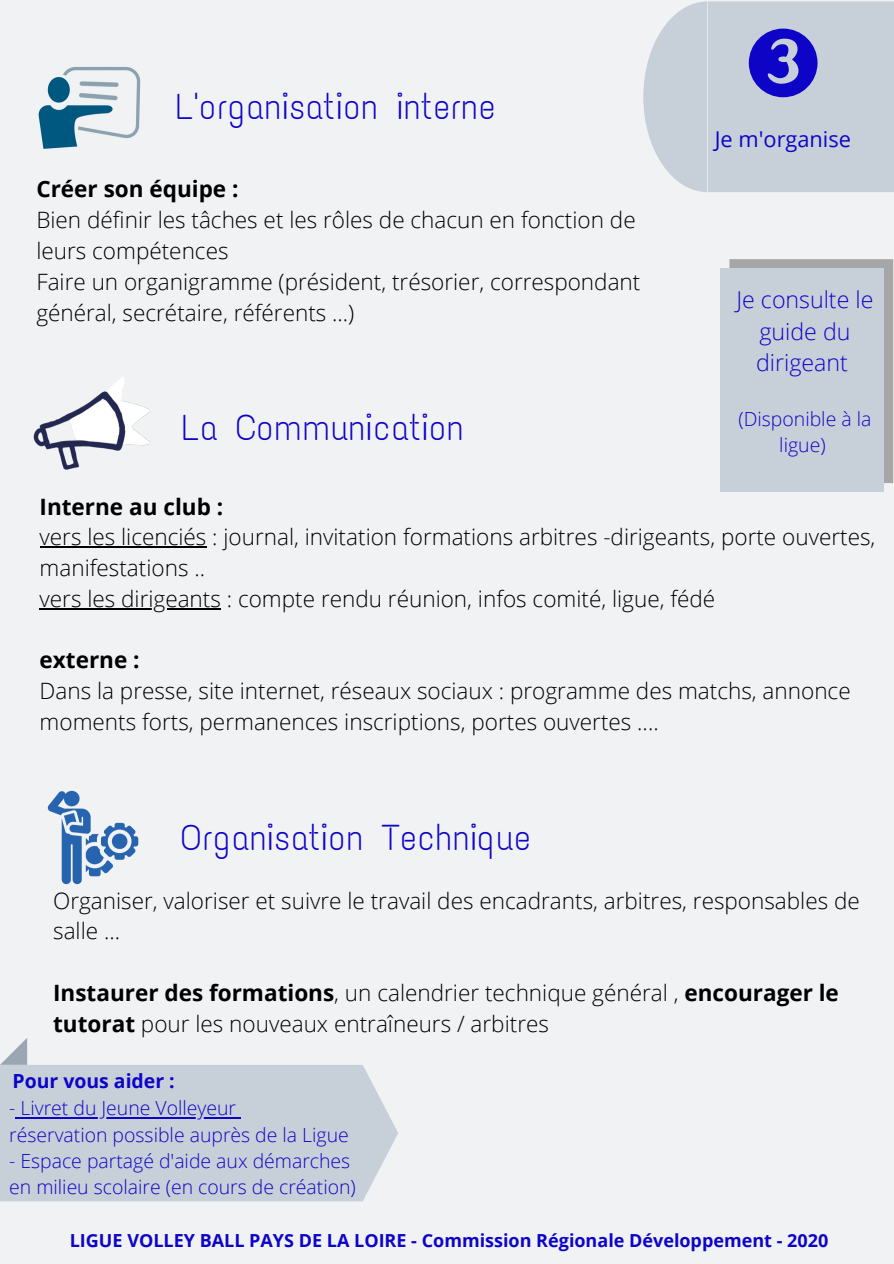
<style>
.page{position:relative;width:894px;height:1264px;background:#fff}
.page>*{position:absolute;margin:0;border:0;box-sizing:border-box;transform-origin:0 0}
.t1{font:36px "Text Me One";color:#0e04c8}
.t2{font:300 23.25px/31.5px "Open Sans";color:#0e04c8;text-align:center}
.t3{font:300 22.5px/30.8px "Open Sans";color:#000}
.t4{font:700 22.5px "Open Sans";color:#000}
.t5{font:21.75px "Open Sans";color:#0e04c8}
.t6{font:300 19.35px/26.4px "Open Sans";color:#0e04c8}
.t7{font:700 19.35px "Open Sans";color:#0e04c8}
.t8{font:700 18px "Open Sans";color:#0e04c8}
.s1{font-weight:700}
</style>
<div class="page">
<div style="left:0;top:0;width:893px;height:1263px;background:#f1f2f4"></div>
<svg style="left:643px;top:1px;width:250px;height:191px;background:#cad2da"></svg>
<svg style="left:748px;top:29px;width:69px;height:68px;background:#4d49cd"></svg>
<img style="left:38px;top:67px;width:103px;height:82px">
<img style="left:33px;top:377px;width:117px;height:93px">
<img style="left:47px;top:790px;width:92px;height:95px">
<hr style="left:40px;top:546px;width:166px;height:2px;background:#000">
<hr style="left:40px;top:608px;width:181px;height:1px;background:#000">
<svg style="left:729px;top:259px;width:163px;height:224px;background:#a8a9a9"></svg>
<div style="left:720px;top:268px;width:163px;height:224px;background:#c7d0d8"></div>
<svg style="left:1px;top:1038px;width:26px;height:26px"></svg>
<div style="left:0;top:1064px;width:398px;height:137px;background:#c7d0d8"></div>
<hr style="left:20px;top:1116px;width:221px;height:2px;background:#0e04c8">
<h1 class="t1" style="left:176px;top:85px;width:322px">L'organisation interne</h1>
<p class="t4" style="left:36px;top:173px;width:203px">Créer son équipe :</p>
<p class="t3" style="left:36px;top:203px;width:605px">Bien définir les tâches et les rôles de chacun en fonction de leurs compétences<br>Faire un organigramme (président, trésorier, correspondant général, secrétaire, référents ...)</p>
<h1 class="t1" style="left:182px;top:406px;width:284px">La Communication</h1>
<p class="t5" style="left:714px;top:124px;width:138px">Je m'organise</p>
<p class="t2" style="left:736px;top:283px;width:138px">Je consulte le guide du dirigeant</p>
<p class="t6" style="left:738px;top:405px;width:134px;text-align:center">(Disponible à la ligue)</p>
<p class="t4" style="left:40px;top:490px;width:185px">Interne au club :</p>
<p class="t3" style="left:40px;top:521px;width:837px">vers les licenciés : journal, invitation formations arbitres -dirigeants, porte ouvertes, manifestations ..<br>vers les dirigeants : compte rendu réunion, infos comité, ligue, fédé</p>
<p class="t4" style="left:40px;top:644px;width:101px">externe :</p>
<p class="t3" style="left:40px;top:675px;width:812px">Dans la presse, site internet, réseaux sociaux : programme des matchs, annonce moments forts, permanences inscriptions, portes ouvertes ....</p>
<h1 class="t1" style="left:180px;top:815px;width:352px">Organisation Technique</h1>
<p class="t3" style="left:53px;top:884px;width:807px">Organiser, valoriser et suivre le travail des encadrants, arbitres, responsables de salle ...</p>
<p class="t3" style="left:53px;top:976px;width:787px"><span class="s1">Instaurer des formations</span>, un calendrier technique général , <span class="s1">encourager le tutorat</span> pour les nouveaux entraîneurs / arbitres</p>
<p class="t7" style="left:13px;top:1067px;width:164px">Pour vous aider :</p>
<p class="t6" style="left:9px;top:1094px;width:341px">- Livret du Jeune Volleyeur<br>réservation possible auprès de la Ligue</p>
<p class="t6" style="left:9px;top:1147px;width:348px">- Espace partagé d'aide aux démarches en milieu scolaire (en cours de création)</p>
<p class="t8" style="left:70px;top:1227px;width:759px">LIGUE VOLLEY BALL PAYS DE LA LOIRE - Commission Régionale Développement - 2020</p>
</div>
